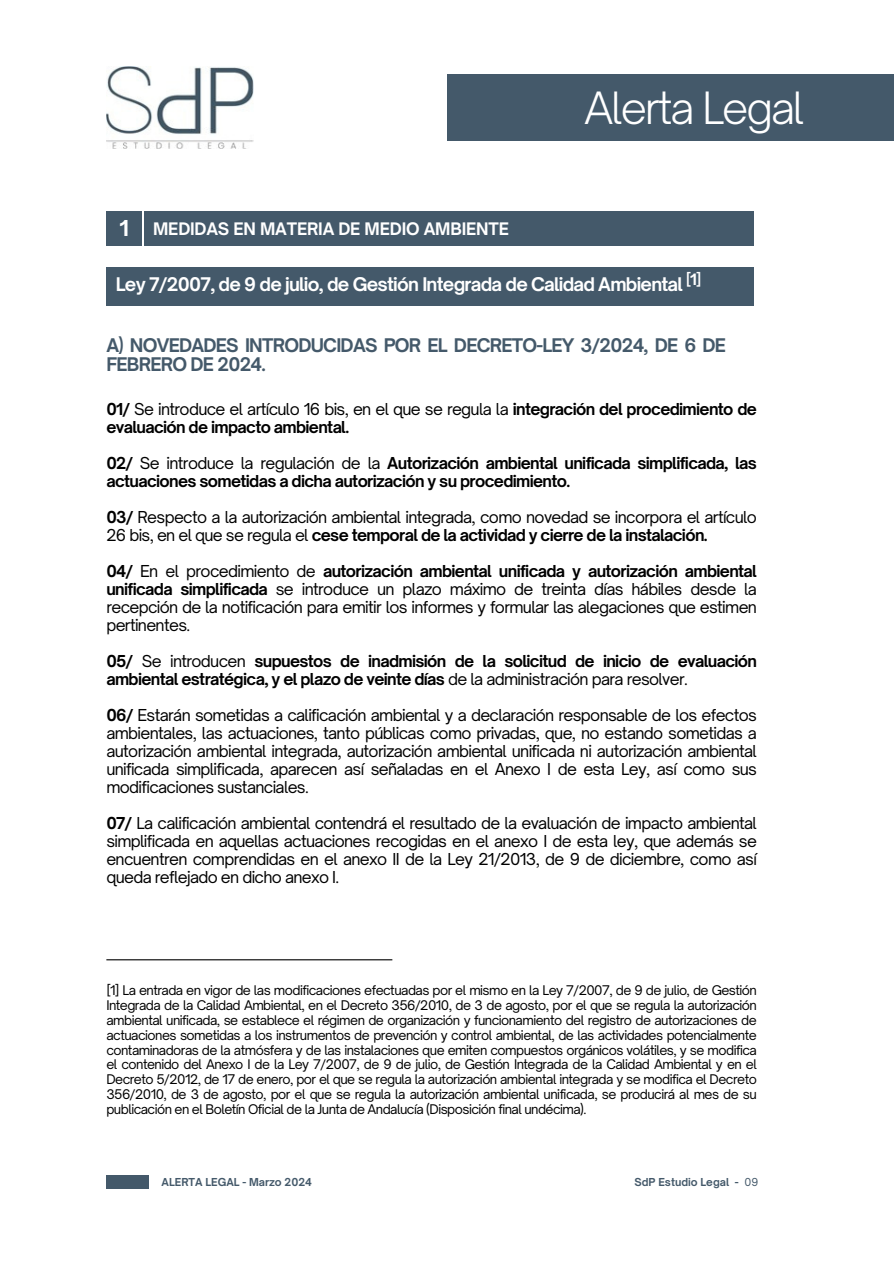
<style>
.page{position:relative;width:894px;height:1264px;background:#fff}
.page>*{position:absolute;margin:0;border:0;box-sizing:border-box;transform-origin:0 0}
.t1{font:300 42.6px "Open Sauce One";letter-spacing:-.045em;color:#fff}
.t2{font:700 21px "Open Sauce One";color:#fff}
.t3{font:700 18px/19.2px "Open Sauce One";letter-spacing:-.04em;color:#44596a}
.t4{font:700 18px "Open Sauce One";letter-spacing:-.04em;color:#fff}
.t5{font:700 16.5px "Open Sauce One";letter-spacing:-.01em;color:#fff}
.t6{font:15.75px/18px "Open Sauce One";letter-spacing:-.04em;color:#000;text-align:justify}
.t7{font:700 15.75px/18px "Open Sauce One";letter-spacing:-.04em;color:#000}
.t8{font:700 15px "Open Sauce One";color:#fff}
.t9{font:12.75px/14.9px "Open Sauce One";letter-spacing:-.04em;color:#000;text-align:justify}
.t10{font:700 10.5px "Open Sauce One";color:#44596a}
.t11{font:10.5px "Open Sauce One";color:#44596a}
.s1{font-weight:400}
.s2{font-weight:700}
</style>
<div class="page">
<img style="left:106px;top:66px;width:148px;height:82px">
<div style="left:106px;top:1175px;width:43px;height:13px;background:#44596a"></div>
<div style="left:446px;top:74px;width:447px;height:66px;background:#44596a"></div>
<div style="left:106px;top:268px;width:647px;height:38px;background:#44596a"></div>
<div style="left:144px;top:212px;width:609px;height:34px;background:#44596a"></div>
<div style="left:106px;top:212px;width:36px;height:34px;background:#44596a"></div>
<hr style="left:106px;top:959px;width:286px;height:1px;background:#000">
<p class="t2" style="left:119px;top:215px;width:11px">1</p>
<h6 class="t5" style="left:153px;top:218px;width:357px">MEDIDAS EN MATERIA DE MEDIO AMBIENTE</h6>
<h1 class="t1" style="left:584px;top:81px;width:221px">Alerta Legal</h1>
<p class="t8" style="left:685px;top:270px;width:17px">[1]</p>
<h3 class="t4" style="left:116px;top:273px;width:568px">Ley 7/2007, de 9 de julio, de Gestión Integrada de Calidad Ambiental</h3>
<h2 class="t3" style="left:106px;top:335px;width:621px">A) NOVEDADES INTRODUCIDAS POR EL DECRETO-LEY 3/2024, DE 6 DE<br>FEBRERO DE 2024.</h2>
<h5 class="t7" style="left:106px;top:399px;width:652px">01/ <span class="s1">Se introduce el artículo 16 bis, en el que se regula la</span> integración del procedimiento de evaluación de impacto ambiental.</h5>
<h5 class="t7" style="left:106px;top:453px;width:652px">02/ <span class="s1">Se introduce la regulación de la</span> Autorización ambiental unificada simplificada, las actuaciones sometidas a dicha autorización y su procedimiento.</h5>
<h5 class="t6" style="left:106px;top:507px;width:652px"><span class="s2">03/</span> Respecto a la autorización ambiental integrada, como novedad se incorpora el artículo<br>26 bis, en el que se regula el <span class="s2">cese temporal de la actividad y cierre de la instalación.</span></h5>
<h5 class="t6" style="left:106px;top:561px;width:652px"><span class="s2">04/</span> En el procedimiento de <span class="s2">autorización ambiental unificada y autorización ambiental unificada simplificada</span> se introduce un plazo máximo de treinta días hábiles desde la recepción de la notificación para emitir los informes y formular las alegaciones que estimen pertinentes.</h5>
<h5 class="t7" style="left:106px;top:651px;width:652px">05/ <span class="s1">Se introducen</span> supuestos de inadmisión de la solicitud de inicio de evaluación ambiental estratégica, y el plazo de veinte días <span class="s1">de la administración para resolver.</span></h5>
<h5 class="t6" style="left:106px;top:705px;width:652px"><span class="s2">06/</span> Estarán sometidas a calificación ambiental y a declaración responsable de los efectos ambientales, las actuaciones, tanto públicas como privadas, que, no estando sometidas a autorización ambiental integrada, autorización ambiental unificada ni autorización ambiental unificada simplificada, aparecen así señaladas en el Anexo I de esta Ley, así como sus modificaciones sustanciales.</h5>
<h5 class="t6" style="left:106px;top:813px;width:652px"><span class="s2">07/</span> La calificación ambiental contendrá el resultado de la evaluación de impacto ambiental simplificada en aquellas actuaciones recogidas en el anexo I de esta ley, que además se encuentren comprendidas en el anexo II de la Ley 21/2013, de 9 de diciembre, como así queda reflejado en dicho anexo I.</h5>
<p class="t9" style="left:106px;top:982px;width:651px">[1] La entrada en vigor de las modificaciones efectuadas por el mismo en la Ley 7/2007, de 9 de julio, de Gestión Integrada de la Calidad Ambiental, en el Decreto 356/2010, de 3 de agosto, por el que se regula la autorización ambiental unificada, se establece el régimen de organización y funcionamiento del registro de autorizaciones de actuaciones sometidas a los instrumentos de prevención y control ambiental, de las actividades potencialmente contaminadoras de la atmósfera y de las instalaciones que emiten compuestos orgánicos volátiles, y se modifica el contenido del Anexo I de la Ley 7/2007, de 9 de julio, de Gestión Integrada de la Calidad Ambiental y en el Decreto 5/2012, de 17 de enero, por el que se regula la autorización ambiental integrada y se modifica el Decreto 356/2010, de 3 de agosto, por el que se regula la autorización ambiental unificada, se producirá al mes de su publicación en el Boletín Oficial de la Junta de Andalucía (Disposición final undécima).</p>
<p class="t10" style="left:162px;top:1175px;width:152px">ALERTA LEGAL - Marzo 2024</p>
<h2 class="t10" style="left:634px;top:1175px;width:106px">SdP Estudio Legal -</h2>
<h4 class="t11" style="left:744px;top:1175px;width:15px">09</h4>
</div>
